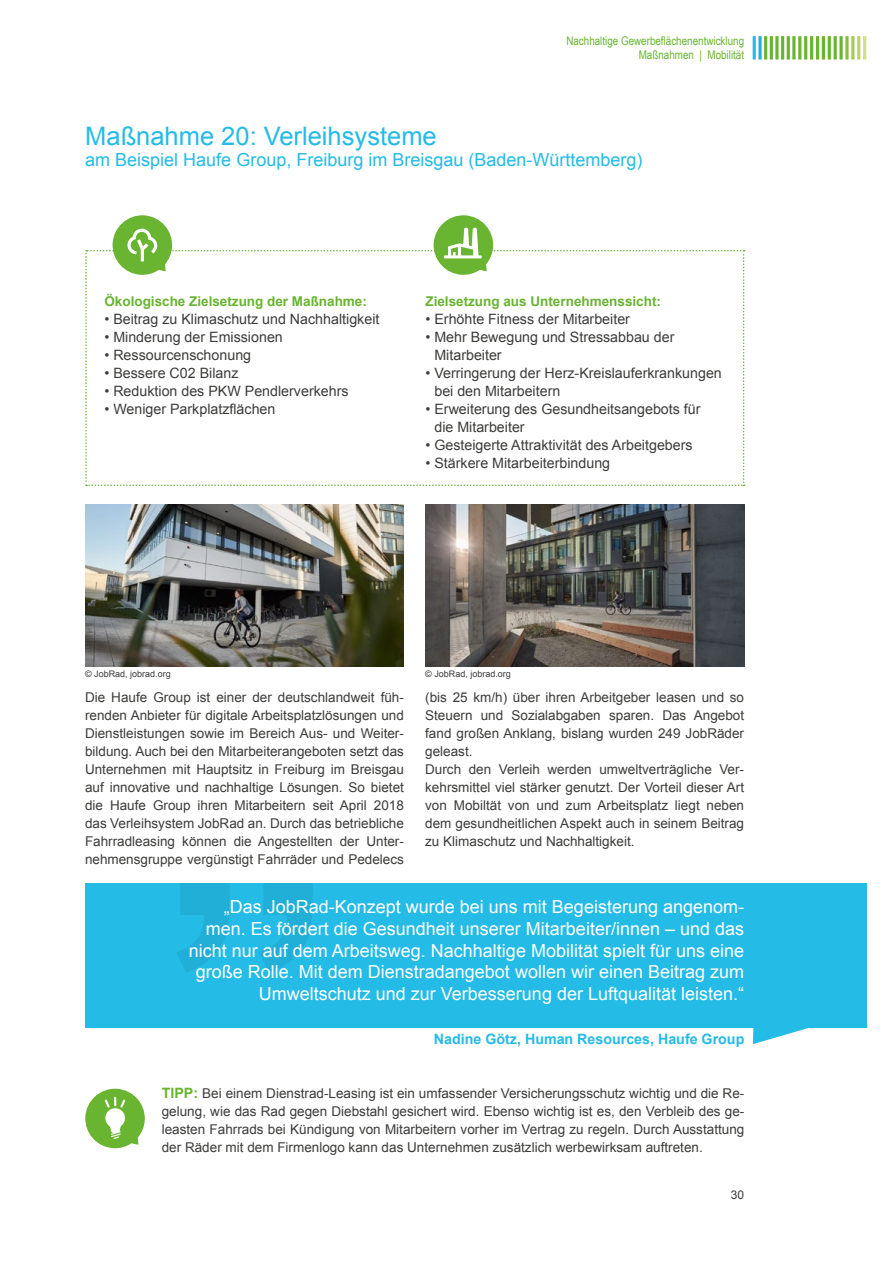
<style>
.page{position:relative;width:893px;height:1263px;background:#fff}
.page>*{position:absolute;margin:0;border:0;box-sizing:border-box;transform-origin:0 0}
.t1{font:25.5px "Arial";color:#24bbe7}
.t2{font:18px/21.6px "Arial";color:#fff;text-align:right}
.t3{font:18px "Arial";color:#24bbe7}
.t4{font:14.25px/18px "Arial";color:#3c3c3b}
.t5{font:700 14.25px "Arial";color:#24bbe7}
.t6{font:13.5px/18px "Arial";color:#3c3c3b;text-align:justify}
.t7{font:700 13.5px "Arial";color:#69b430}
.t8{font:12px/14.4px "Arial Narrow";color:#69b430;text-align:right}
.t9{font:12px "Arial";color:#3c3c3b}
.t10{font:9px "Arial";color:#3c3c3b}
.s1{font-weight:700;font-size:14.25px;color:#69b430}
</style>
<div class="page">
<svg style="left:758px;top:36px;width:4px;height:24px"></svg>
<hr style="left:863px;top:36px;width:3px;height:24px;background:#d3df84">
<hr style="left:753px;top:36px;width:3px;height:24px;background:#24bbe7">
<hr style="left:857px;top:36px;width:3px;height:24px;background:#b9d36c">
<hr style="left:851px;top:36px;width:3px;height:24px;background:#a4c954">
<svg style="left:845px;top:36px;width:4px;height:24px"></svg>
<svg style="left:839px;top:36px;width:4px;height:24px"></svg>
<hr style="left:816px;top:36px;width:3px;height:24px;background:#69b430">
<hr style="left:828px;top:36px;width:3px;height:24px;background:#69b430">
<hr style="left:804px;top:36px;width:3px;height:24px;background:#69b430">
<hr style="left:792px;top:36px;width:3px;height:24px;background:#69b430">
<hr style="left:781px;top:36px;width:3px;height:24px;background:#69b430">
<hr style="left:764px;top:36px;width:3px;height:24px;background:#69b430">
<hr style="left:834px;top:36px;width:3px;height:24px;background:#69b430">
<hr style="left:810px;top:36px;width:3px;height:24px;background:#69b430">
<hr style="left:798px;top:36px;width:3px;height:24px;background:#69b430">
<hr style="left:787px;top:36px;width:3px;height:24px;background:#69b430">
<svg style="left:775px;top:36px;width:4px;height:24px"></svg>
<hr style="left:770px;top:36px;width:3px;height:24px;background:#69b430">
<hr style="left:822px;top:36px;width:3px;height:24px;background:#69b430">
<svg style="left:85px;top:1088px;width:60px;height:60px"></svg>
<svg style="left:85px;top:215px;width:660px;height:271px"></svg>
<img style="left:425px;top:504px;width:319px;height:162px">
<img style="left:85px;top:504px;width:319px;height:162px">
<svg style="left:753px;top:1028px;width:55px;height:16px"></svg>
<div style="left:85px;top:884px;width:781px;height:144px;background:#24bbe7"></div>
<svg style="left:177px;top:884px;width:136px;height:88px"></svg>
<p class="t8" style="left:566px;top:33px;width:179px">Nachhaltige Gewerbeflächenentwicklung<br>Maßnahmen | Mobilität</p>
<h1 class="t1" style="left:85px;top:119px;width:353px">Maßnahme 20: Verleihsysteme</h1>
<h2 class="t3" style="left:85px;top:148px;width:559px">am Beispiel Haufe Group, Freiburg im Breisgau (Baden-Württemberg)</h2>
<p class="t7" style="left:104px;top:292px;width:264px">Ökologische Zielsetzung der Maßnahme:</p>
<p class="t4" style="left:104px;top:310px;width:277px">• Beitrag zu Klimaschutz und Nachhaltigkeit</p>
<p class="t4" style="left:104px;top:328px;width:180px">• Minderung der Emissionen</p>
<p class="t4" style="left:104px;top:346px;width:148px">• Ressourcenschonung</p>
<p class="t4" style="left:104px;top:364px;width:136px">• Bessere C02 Bilanz</p>
<p class="t4" style="left:104px;top:382px;width:246px">• Reduktion des PKW Pendlerverkehrs</p>
<p class="t4" style="left:104px;top:400px;width:173px">• Weniger Parkplatzflächen</p>
<p class="t7" style="left:425px;top:292px;width:237px">Zielsetzung aus Unternehmenssicht:</p>
<p class="t4" style="left:425px;top:310px;width:206px">• Erhöhte Fitness der Mitarbeiter</p>
<p class="t4" style="left:434px;top:328px;width:241px;text-indent:-9px">• Mehr Bewegung und Stressabbau der<br>Mitarbeiter</p>
<p class="t4" style="left:434px;top:364px;width:289px;text-indent:-9px">• Verringerung der Herz-Kreislauferkrankungen bei den Mitarbeitern</p>
<p class="t4" style="left:434px;top:400px;width:268px;text-indent:-9px">• Erweiterung des Gesundheitsangebots für die Mitarbeiter</p>
<p class="t4" style="left:425px;top:436px;width:269px">• Gesteigerte Attraktivität des Arbeitgebers</p>
<p class="t4" style="left:425px;top:454px;width:186px">• Stärkere Mitarbeiterbindung</p>
<p class="t10" style="left:85px;top:668px;width:87px">© JobRad, jobrad.org</p>
<p class="t10" style="left:425px;top:668px;width:87px">© JobRad, jobrad.org</p>
<p class="t6" style="left:85px;top:688px;width:320px">Die Haufe Group ist einer der deutschlandweit füh&shy;renden Anbieter für digitale Arbeitsplatzlösungen und Dienstleistungen sowie im Bereich Aus- und Weiter&shy;bildung. Auch bei den Mitarbeiterangeboten setzt das Unternehmen mit Hauptsitz in Freiburg im Breisgau auf innovative und nachhaltige Lösungen. So bietet die Haufe Group ihren Mitarbeitern seit April 2018 das Verleihsystem JobRad an. Durch das betriebliche Fahrradleasing können die Angestellten der Unter&shy;nehmensgruppe vergünstigt Fahrräder und Pedelecs</p>
<p class="t6" style="left:425px;top:688px;width:320px;text-align:left">(bis 25 km/h) über ihren Arbeitgeber leasen und so Steuern und Sozialabgaben sparen. Das Angebot fand großen Anklang, bislang wurden 249 JobRäder geleast.<br>Durch den Verleih werden umweltverträgliche Ver&shy;kehrsmittel viel stärker genutzt. Der Vorteil dieser Art von Mobiltät von und zum Arbeitsplatz liegt neben dem gesundheitlichen Aspekt auch in seinem Beitrag zu Klimaschutz und Nachhaltigkeit.</p>
<p class="t2" style="left:189px;top:896px;width:557px">„Das JobRad-Konzept wurde bei uns mit Begeisterung angenom&shy;men. Es fördert die Gesundheit unserer Mitarbeiter/innen – und das nicht nur auf dem Arbeitsweg. Nachhaltige Mobilität spielt für uns eine große Rolle. Mit dem Dienstradangebot wollen wir einen Beitrag zum Umweltschutz und zur Verbesserung der Luftqualität leisten.“</p>
<p class="t5" style="left:434px;top:1030px;width:312px">Nadine Götz, Human Resources, Haufe Group</p>
<p class="t6" style="left:162px;top:1084px;width:584px"><span class="s1">TIPP:</span> Bei einem Dienstrad-Leasing ist ein umfassender Versicherungsschutz wichtig und die Re&shy;gelung, wie das Rad gegen Diebstahl gesichert wird. Ebenso wichtig ist es, den Verbleib des ge&shy;leasten Fahrrads bei Kündigung von Mitarbeitern vorher im Vertrag zu regeln. Durch Ausstattung der Räder mit dem Firmenlogo kann das Unternehmen zusätzlich werbewirksam auftreten.</p>
<p class="t9" style="left:731px;top:1186px;width:15px">30</p>
</div>
